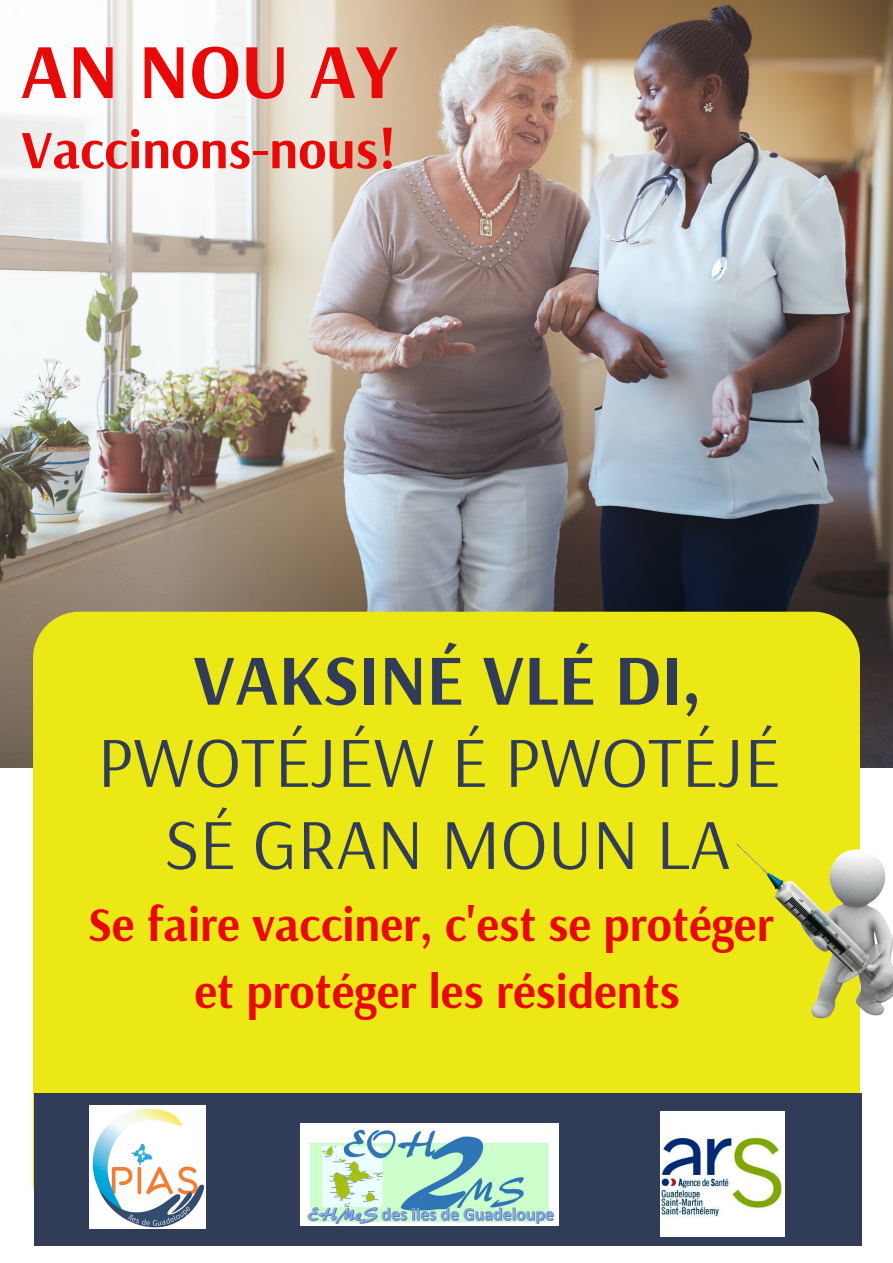
<style>
.page{position:relative;width:893px;height:1263px;background:#fff}
.page>*{position:absolute;margin:0;border:0;box-sizing:border-box;transform-origin:0 0}
.t1{font:700 78px "Arsenal";color:#e80909}
.t2{font:72px/82.1px "Arsenal";color:#313c59;text-align:center}
.t3{font:700 72px "Arsenal";color:#313c59}
.t4{font:700 54px "Arsenal";color:#e80909}
.t5{font:700 48px/67px "Arsenal";color:#e80909;text-align:center}
</style>
<div class="page">
<img style="left:0;top:0;width:893px;height:767px">
<div style="left:33px;top:612px;width:827px;height:618px;background:#ebe815;border-radius:46px"></div>
<div style="left:34px;top:1094px;width:827px;height:152px;background:#313c59"></div>
<img style="left:301px;top:1123px;width:257px;height:102px">
<img style="left:89px;top:1106px;width:116px;height:122px">
<img style="left:660px;top:1112px;width:125px;height:124px">
<img style="left:736px;top:844px;width:157px;height:175px">
<h1 class="t1" style="left:20px;top:20px;width:378px">AN NOU AY</h1>
<p class="t4" style="left:21px;top:114px;width:376px">Vaccinons-nous!</p>
<h2 class="t3" style="left:193px;top:633px;width:509px">VAKSINÉ VLÉ DI,</h2>
<h2 class="t2" style="left:97px;top:719px;width:684px">PWOTÉJÉW É PWOTÉJÉ<br>SÉ GRAN MOUN LA</h2>
<p class="t5" style="left:88px;top:890px;width:687px">Se faire vacciner, c'est se protéger et protéger les résidents</p>
</div>
